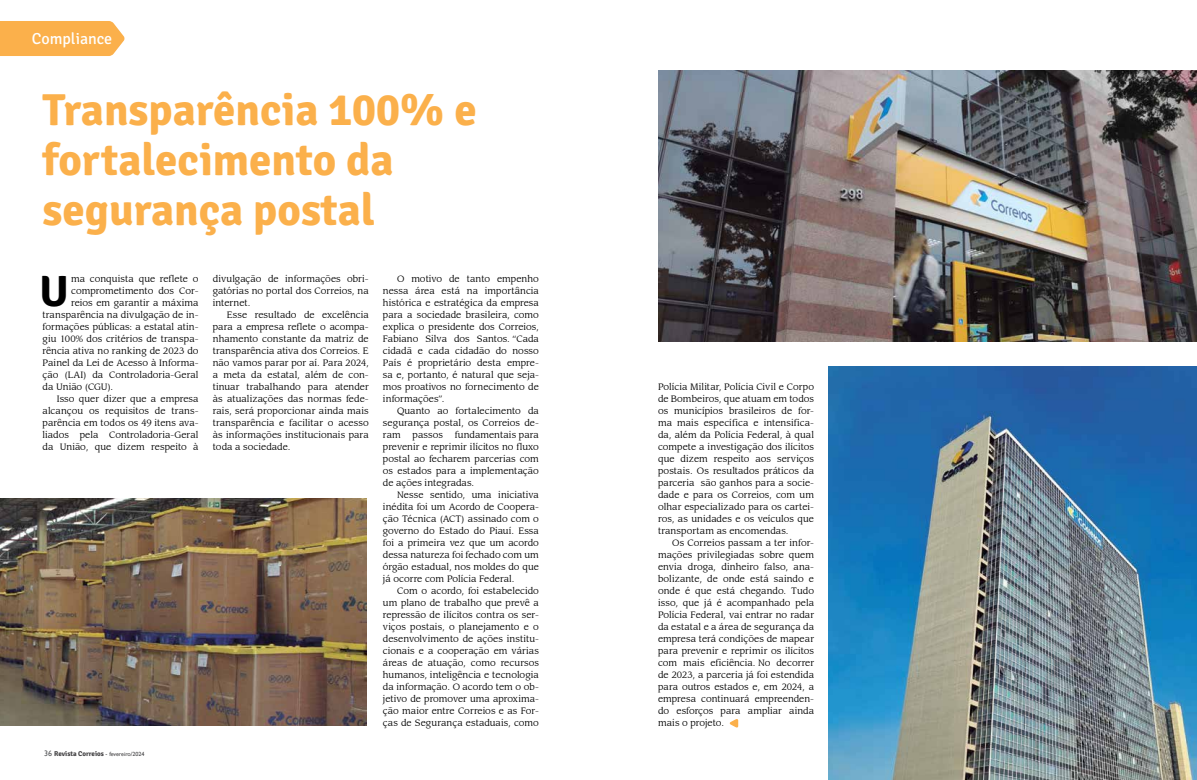
<style>
.page{position:relative;width:1197px;height:780px;background:#fff}
.page>*{position:absolute;margin:0;border:0;box-sizing:border-box;transform-origin:0 0}
.t1{font:700 45px/50px "Signika";color:#fbb04b}
.t2{font:700 43.6px "Signika";color:#000}
.t3{font:16px "Signika";color:#fff}
.t4{font:9px/12px "Advisor S Si";color:#000;text-align:justify}
.t5{font:700 7px "Signika";color:#414042}
.s1{font-family:"Gill Sans";font-weight:400;font-size:8px;color:#58595b}
.s2{font-family:"Gill Sans";font-weight:400;font-size:6px}
</style>
<div class="page">
<div style="left:0;top:21px;width:125px;height:35px;background:#fbb04b"></div>
<img style="left:0;top:498px;width:366px;height:227px">
<img style="left:658px;top:71px;width:538px;height:270px">
<img style="left:828px;top:367px;width:368px;height:413px">
<svg style="left:729px;top:719px;width:9px;height:9px"></svg>
<h3 class="t3" style="left:32px;top:30px;width:82px">Compliance</h3>
<h1 class="t1" style="left:43px;top:85px;width:436px">Transparência 100% e fortalecimento da segurança postal</h1>
<h2 class="t2" style="left:40px;top:264px;width:31px">U</h2>
<p class="t4" style="left:71px;top:272px;width:129px">ma conquista que reflete o</p>
<p class="t4" style="left:213px;top:272px;width:157px">divulgação de informações obri&shy;gatórias no portal dos Correios, na internet.</p>
<p class="t4" style="left:213px;top:308px;width:157px;text-indent:14px">Esse resultado de excelência para a empresa reflete o acompa&shy;nhamento constante da matriz de transparência ativa dos Correios. E não vamos parar por aí. Para 2024, a meta da estatal, além de con&shy;tinuar trabalhando para atender às atualizações das normas fede&shy;rais, será proporcionar ainda mais transparência e facilitar o acesso às informações institucionais para toda a sociedade.</p>
<p class="t4" style="left:383px;top:272px;width:157px;text-indent:14px">O motivo de tanto empenho nessa área está na importância histórica e estratégica da empresa para a sociedade brasileira, como explica o presidente dos Correios, Fabiano Silva dos Santos. “Cada cidadã e cada cidadão do nosso País é proprietário desta empre&shy;sa e, portanto, é natural que seja&shy;mos proativos no fornecimento de informações”.</p>
<p class="t4" style="left:383px;top:404px;width:157px;text-indent:14px">Quanto ao fortalecimento da segurança postal, os Correios de&shy;ram</p>
<p class="t4" style="left:71px;top:284px;width:129px">comprometimento dos Cor-</p>
<p class="t4" style="left:71px;top:296px;width:129px">reios em garantir a máxima</p>
<p class="t4" style="left:43px;top:308px;width:157px">transparência na divulgação de in-</p>
<p class="t4" style="left:43px;top:320px;width:157px">formações públicas: a estatal atin-</p>
<p class="t4" style="left:43px;top:332px;width:157px">giu 100% dos critérios de transpa-</p>
<p class="t4" style="left:43px;top:344px;width:157px">rência ativa no ranking de 2023 do</p>
<p class="t4" style="left:43px;top:356px;width:157px">Painel da Lei de Acesso à Informa-</p>
<p class="t4" style="left:43px;top:368px;width:157px">ção (LAI) da Controladoria-Geral</p>
<p class="t4" style="left:43px;top:380px;width:72px">da União (CGU).</p>
<p class="t4" style="left:57px;top:392px;width:143px">Isso quer dizer que a empresa</p>
<p class="t4" style="left:43px;top:404px;width:157px">alcançou os requisitos de trans-</p>
<p class="t4" style="left:43px;top:416px;width:157px">parência em todos os 49 itens ava-</p>
<p class="t4" style="left:43px;top:428px;width:157px">liados pela Controladoria-Geral</p>
<p class="t4" style="left:43px;top:440px;width:157px">da União, que dizem respeito à</p>
<p class="t4" style="left:383px;top:428px;width:157px;text-indent:72px">fundamentais para prevenir e reprimir ilícitos no fluxo postal ao fecharem parcerias com os estados para a implementação de ações integradas.</p>
<p class="t4" style="left:383px;top:488px;width:157px;text-indent:14px">Nesse sentido, uma iniciativa inédita foi um Acordo de Coopera&shy;ção Técnica (ACT) assinado com o governo do Estado do Piauí. Essa foi a primeira vez que um acordo dessa natureza foi fechado com um órgão estadual, nos moldes do que já ocorre com Polícia Federal.</p>
<p class="t4" style="left:383px;top:584px;width:157px;text-indent:14px">Com o acordo, foi estabelecido um plano de trabalho que prevê a repressão de ilícitos contra os ser&shy;viços postais, o planejamento e o desenvolvimento de ações institu&shy;cionais e a cooperação em várias áreas de atuação, como recursos humanos, inteligência e tecnologia da informação. O acordo tem o ob&shy;jetivo de promover uma aproxima&shy;ção maior entre Correios e as For&shy;ças de Segurança estaduais, como</p>
<p class="t4" style="left:412px;top:428px;width:32px">passos</p>
<p class="t5" style="left:44px;top:749px;width:102px"><span class="s1">36</span> Revista Correios <span class="s2">- fevereiro/2024</span></p>
<p class="t4" style="left:658px;top:380px;width:157px">Polícia Militar, Polícia Civil e Corpo de Bombeiros, que atuam em todos os municípios brasileiros de for&shy;ma mais específica e intensifica&shy;da, além da Polícia Federal, à qual compete a investigação dos ilícitos que dizem respeito aos serviços postais. Os resultados práticos da parceria são ganhos para a socie&shy;dade e para os Correios, com um olhar especializado para os cartei&shy;ros, as unidades e os veículos que transportam as encomendas.</p>
<p class="t4" style="left:658px;top:536px;width:157px;text-indent:14px">Os Correios passam a ter infor&shy;mações privilegiadas sobre quem envia droga, dinheiro falso, ana&shy;bolizante, de onde está saindo e onde é que está chegando. Tudo isso, que já é acompanhado pela Polícia Federal, vai entrar no radar da estatal e a área de segurança da empresa terá condições de mapear para prevenir e reprimir os ilícitos com mais eficiência. No decorrer de 2023, a parceria já foi estendida para outros estados e, em 2024, a empresa continuará empreenden&shy;do esforços para ampliar ainda mais o projeto.</p>
</div>
